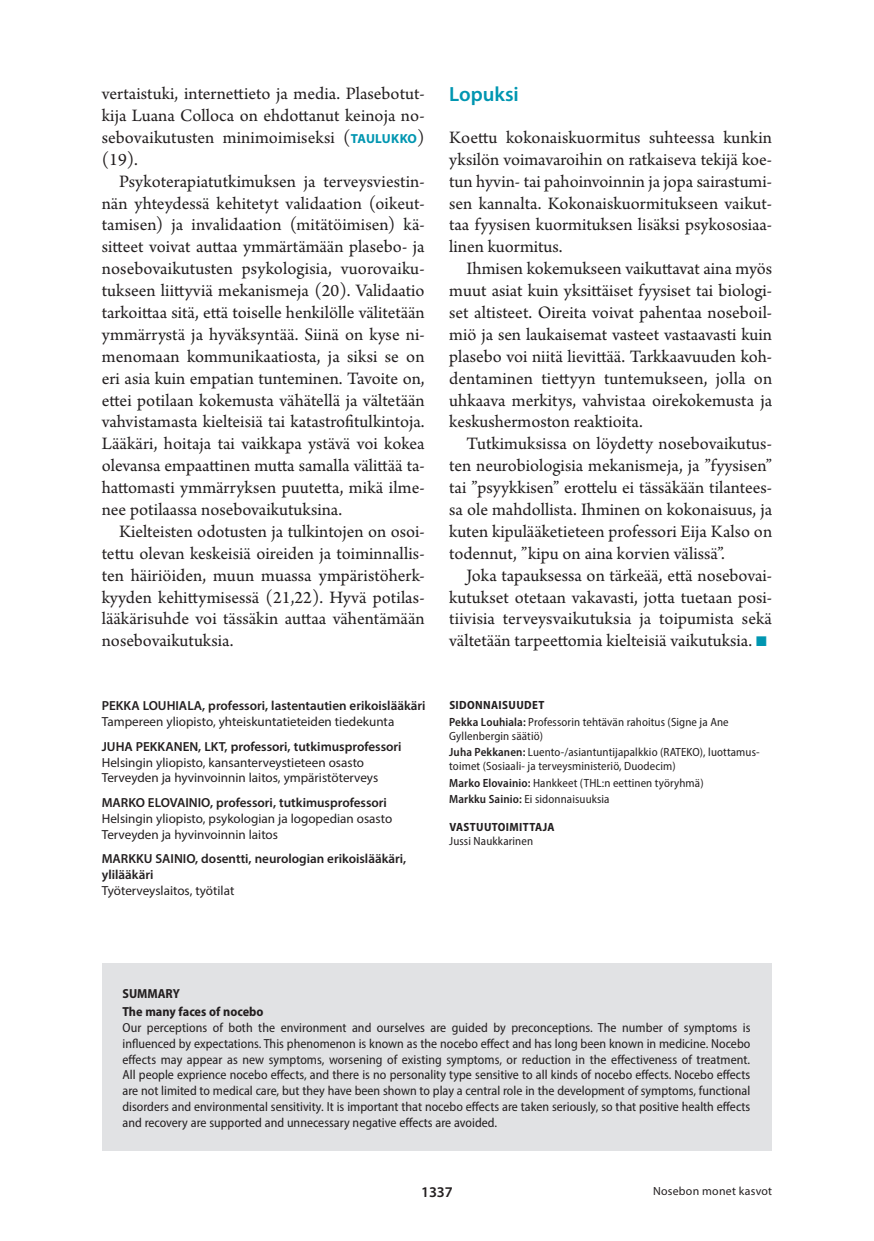
<style>
.page{position:relative;width:874px;height:1241px;background:#fff}
.page>*{position:absolute;margin:0;border:0;box-sizing:border-box;transform-origin:0 0}
.v1{font:600 20.65px "Myriad Pro";color:#0096b1}
.l_ei_sis{font:18.38px/21.9px "Arno Pro";color:#231f20;text-align:justify}
.t1{font:600 14.88px "Myriad Pro";color:#231f20}
.summary_leipis{font:semi-condensed 13.12px/15.8px "Myriad Pro";color:#231f20;text-align:justify}
.ko{font:13.12px "Myriad Pro";color:#231f20}
.ko-2{font:600 13.12px/15.8px "Myriad Pro";color:#231f20}
.summary_leipis-2{font:700 semi-condensed 13.12px "Myriad Pro";color:#231f20}
.Sidonnaisuudet_txt{font:semi-condensed 11.9px/14px "Myriad Pro";letter-spacing:.01em;color:#231f20}
.Sidonnaisuudet_ots{font:700 semi-condensed 11.9px "Myriad Pro";letter-spacing:.03em;color:#231f20}
.Ala{font:11.9px "Myriad Pro";letter-spacing:.02em;color:#231f20}
.s1{font-family:"Myriad Pro";font-weight:700;font-size:13.12px;color:#0096b1}
.s2{color:#0096b1}
.s3{font-weight:600}
</style>
<div class="page">
<div style="left:102px;top:962px;width:669px;height:187px;background:#e1e2e4"></div>
<p class="l_ei_sis" style="left:102px;top:84px;width:324px">vertaistuki, internettieto ja media. Plasebotut&shy;kija Luana Colloca on ehdottanut keinoja no&shy;sebovaikutusten minimoimiseksi (<span class="s1">TAULUKKO</span>) (19).</p>
<p class="l_ei_sis" style="left:102px;top:171px;width:324px;text-indent:17px">Psykoterapiatutkimuksen ja terveysviestin&shy;nän yhteydessä kehitetyt validaation (oikeut&shy;tamisen) ja invalidaation (mitätöimisen) kä&shy;sitteet voivat auttaa ymmärtämään plasebo- ja nosebovaikutusten psykologisia, vuorovaiku&shy;tukseen liittyviä mekanismeja (20). Validaatio tarkoittaa sitä, että toiselle henkilölle välitetään ymmärrystä ja hyväksyntää. Siinä on kyse ni&shy;menomaan kommunikaatiosta, ja siksi se on eri asia kuin empatian tunteminen. Tavoite on, ettei potilaan kokemusta vähätellä ja vältetään vahvistamasta kielteisiä tai katastrofitulkintoja.<br>Lääkäri, hoitaja tai vaikkapa ystävä voi kokea olevansa empaattinen mutta samalla välittää ta&shy;hattomasti ymmärryksen puutetta, mikä ilme&shy;nee potilaassa nosebovaikutuksina.</p>
<p class="l_ei_sis" style="left:102px;top:521px;width:324px;text-indent:17px">Kielteisten odotusten ja tulkintojen on osoi&shy;tettu olevan keskeisiä oireiden ja toiminnallis&shy;ten häiriöiden, muun muassa ympäristöherk&shy;kyyden kehittymisessä (21,22). Hyvä potilas&shy;lääkärisuhde voi tässäkin auttaa vähentämään nosebovaikutuksia.</p>
<p class="ko-2" style="left:102px;top:697px;width:325px">PEKKA LOUHIALA, professori, lastentautien erikoislääkäri</p>
<p class="ko" style="left:102px;top:713px;width:294px">Tampereen yliopisto, yhteiskuntatieteiden tiedekunta</p>
<p class="ko-2" style="left:102px;top:738px;width:301px">JUHA PEKKANEN, LKT, professori, tutkimusprofessori</p>
<p class="ko" style="left:102px;top:754px;width:264px">Helsingin yliopisto, kansanterveystieteen osasto</p>
<p class="ko" style="left:102px;top:769px;width:278px">Terveyden ja hyvinvoinnin laitos, ympäristöterveys</p>
<p class="ko-2" style="left:102px;top:794px;width:286px">MARKO ELOVAINIO, professori, tutkimusprofessori</p>
<p class="ko" style="left:102px;top:810px;width:292px">Helsingin yliopisto, psykologian ja logopedian osasto</p>
<p class="ko" style="left:102px;top:826px;width:178px">Terveyden ja hyvinvoinnin laitos</p>
<p class="ko-2" style="left:102px;top:850px;width:306px">MARKKU SAINIO, dosentti, neurologian erikoislääkäri, ylilääkäri</p>
<p class="ko" style="left:102px;top:882px;width:134px">Työterveyslaitos, työtilat</p>
<p class="v1" style="left:449px;top:81px;width:71px">Lopuksi</p>
<p class="l_ei_sis" style="left:449px;top:127px;width:324px">Koettu kokonaiskuormitus suhteessa kunkin yksilön voimavaroihin on ratkaiseva tekijä koe&shy;tun hyvin- tai pahoinvoinnin ja jopa sairastumi&shy;sen kannalta. Kokonaiskuormitukseen vaikut&shy;taa fyysisen kuormituksen lisäksi psykososiaa&shy;linen kuormitus.</p>
<p class="l_ei_sis" style="left:449px;top:259px;width:324px;text-indent:17px">Ihmisen kokemukseen vaikuttavat aina myös muut asiat kuin yksittäiset fyysiset tai biologi&shy;set altisteet. Oireita voivat pahentaa noseboil&shy;miö ja sen laukaisemat vasteet vastaavasti kuin plasebo voi niitä lievittää. Tarkkaavuuden koh&shy;dentaminen tiettyyn tuntemukseen, jolla on uhkaava merkitys, vahvistaa oirekokemusta ja keskushermoston reaktioita.</p>
<p class="l_ei_sis" style="left:449px;top:434px;width:324px;text-indent:17px">Tutkimuksissa on löydetty nosebovaikutus&shy;ten neurobiologisia mekanismeja, ja ”fyysisen” tai ”psyykkisen” erottelu ei tässäkään tilantees&shy;sa ole mahdollista. Ihminen on kokonaisuus, ja kuten kipulääketieteen professori Eija Kalso on todennut, ”kipu on aina korvien välissä”.</p>
<p class="l_ei_sis" style="left:449px;top:565px;width:324px;text-indent:17px">Joka tapauksessa on tärkeää, että nosebovai&shy;kutukset otetaan vakavasti, jotta tuetaan posi&shy;tiivisia terveysvaikutuksia ja toipumista sekä vältetään tarpeettomia kielteisiä vaikutuksia. <span class="s2">■</span></p>
<p class="Sidonnaisuudet_ots" style="left:449px;top:697px;width:96px">SIDONNAISUUDET</p>
<p class="Sidonnaisuudet_txt" style="left:449px;top:714px;width:281px"><span class="s3">Pekka Louhiala:</span> Professorin tehtävän rahoitus (Signe ja Ane<br>Gyllenbergin säätiö)</p>
<p class="Sidonnaisuudet_txt" style="left:449px;top:745px;width:311px"><span class="s3">Juha Pekkanen:</span> Luento-/asiantuntijapalkkio (RATEKO), luottamus&shy;toimet (Sosiaali- ja terveysministeriö, Duodecim)</p>
<p class="Sidonnaisuudet_txt" style="left:449px;top:775px;width:256px"><span class="s3">Marko Elovainio:</span> Hankkeet (THL:n eettinen työryhmä)</p>
<p class="Sidonnaisuudet_txt" style="left:449px;top:792px;width:162px"><span class="s3">Markku Sainio:</span> Ei sidonnaisuuksia</p>
<p class="Sidonnaisuudet_ots" style="left:449px;top:819px;width:107px">VASTUUTOIMITTAJA</p>
<p class="Sidonnaisuudet_txt" style="left:449px;top:834px;width:85px">Jussi Naukkarinen</p>
<p class="summary_leipis-2" style="left:122px;top:985px;width:59px">SUMMARY</p>
<p class="summary_leipis-2" style="left:122px;top:1003px;width:142px">The many faces of nocebo</p>
<p class="summary_leipis" style="left:122px;top:1019px;width:629px">Our perceptions of both the environment and ourselves are guided by preconceptions. The number of symptoms is influenced by expectations. This phenomenon is known as the nocebo effect and has long been known in medicine. Nocebo effects may appear as new symptoms, worsening of existing symptoms, or reduction in the effectiveness of treatment.<br>All people exprience nocebo effects, and there is no personality type sensitive to all kinds of nocebo effects. Nocebo effects are not limited to medical care, but they have been shown to play a central role in the development of symptoms, functional disorders and environmental sensitivity. It is important that nocebo effects are taken seriously, so that positive health effects and recovery are supported and unnecessary negative effects are avoided.</p>
<p class="t1" style="left:421px;top:1182px;width:33px">1337</p>
<p class="Ala" style="left:652px;top:1183px;width:120px">Nosebon monet kasvot</p>
</div>
